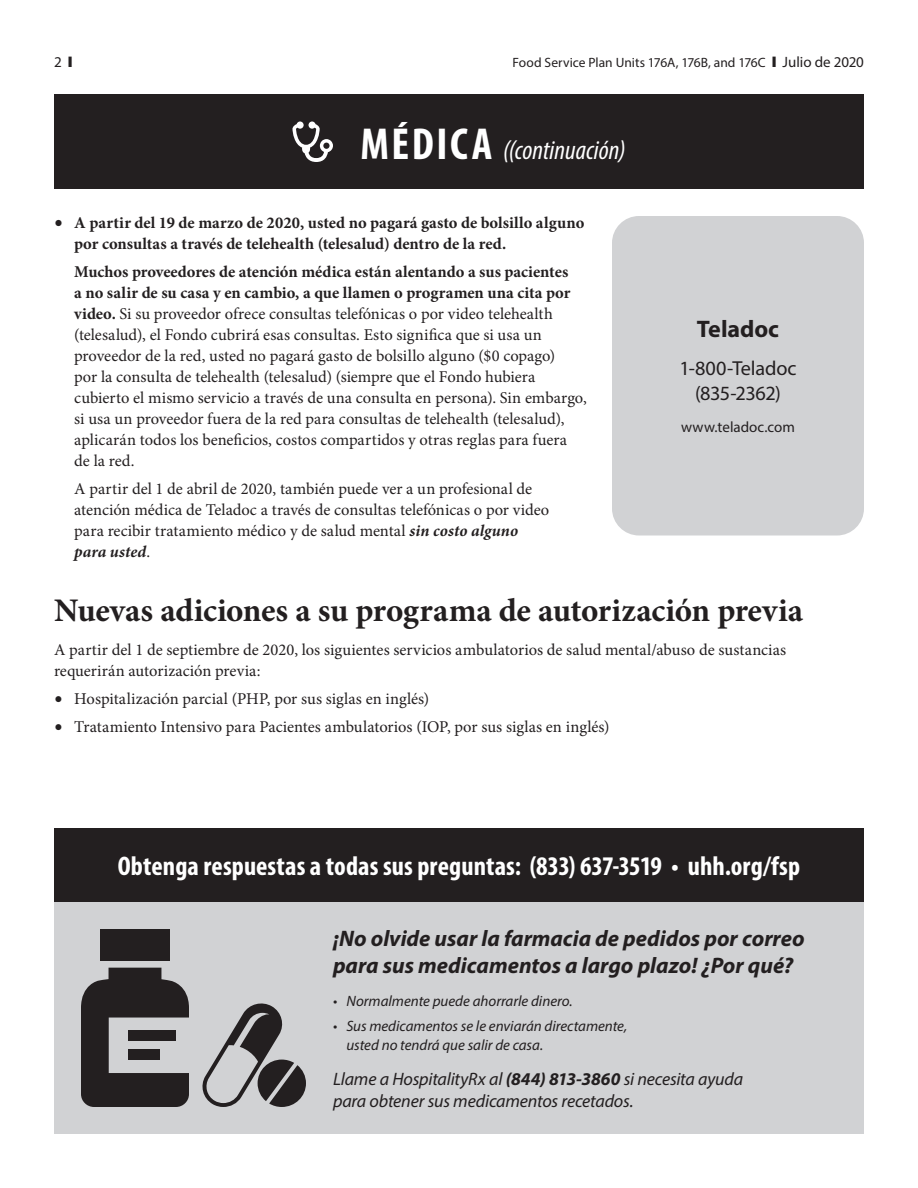
<style>
.page{position:relative;width:918px;height:1188px;background:#fff}
.page>*{position:absolute;margin:0;border:0;box-sizing:border-box;transform-origin:0 0}
.t1{font:700 33px "Minion Pro";letter-spacing:-.01em;color:#231f20}
.t2{font:700 condensed 27px "Myriad Pro";letter-spacing:.005em;color:#fff}
.t3{font:italic condensed 27px "Myriad Pro";color:#fff}
.t4{font:700 24px "Myriad Pro";color:#231f20}
.t5{font:italic 700 22.5px/27px "Myriad Pro";color:#231f20}
.t6{font:20.25px/24.8px "Myriad Pro";letter-spacing:-.01em;color:#231f20;text-align:center}
.t7{font:italic 18px/21.8px "Myriad Pro";letter-spacing:-.01em;color:#231f20}
.t8{font:16.5px/21px "Minion Pro";color:#231f20}
.t9{font:700 16.5px/21px "Minion Pro";color:#231f20}
.t10{font:italic 15px/18.8px "Myriad Pro";color:#231f20}
.t11{font:15px "Myriad Pro";letter-spacing:.005em;color:#231f20}
.t12{font:13.5px "Myriad Pro";color:#231f20}
.s1{font-size:15px}
.s2{font-weight:700;font-style:normal;font-size:45px}
.s3{font-size:22.5px}
.s4{font-weight:700}
.s5{font-weight:700;font-style:italic}
</style>
<div class="page">
<div style="left:54px;top:94px;width:810px;height:95px;background:#231f20"></div>
<svg style="left:292px;top:122px;width:41px;height:40px"></svg>
<div style="left:54px;top:828px;width:810px;height:74px;background:#231f20"></div>
<div style="left:612px;top:216px;width:252px;height:320px;background:#d1d2d4;border-radius:27px"></div>
<div style="left:54px;top:902px;width:810px;height:232px;background:#d1d2d4"></div>
<div style="left:100px;top:929px;width:70px;height:32px;background:#231f20"></div>
<svg style="left:81px;top:968px;width:108px;height:139px"></svg>
<div style="left:128px;top:1031px;width:48px;height:10px;background:#231f20"></div>
<div style="left:128px;top:1049px;width:31px;height:11px;background:#231f20"></div>
<svg style="left:202px;top:1003px;width:104px;height:104px"></svg>
<p class="t11" style="left:54px;top:53px;width:20px">2 ❙</p>
<p class="t12" style="left:512px;top:54px;width:353px">Food Service Plan Units 176A, 176B, and 176C ❙ <span class="s1">Julio de 2020</span></p>
<h2 class="t3" style="left:360px;top:133px;width:267px"><span class="s2">MÉDICA</span> ((continuación)</h2>
<p class="t9" style="left:74px;top:212px;width:512px;text-indent:-20px"><span class="s3">•</span> A partir del 19 de marzo de 2020, usted no pagará gasto de bolsillo alguno por consultas a través de telehealth (telesalud) dentro de la red.</p>
<p class="t8" style="left:74px;top:261px;width:514px"><span class="s4">Muchos proveedores de atención médica están alentando a sus pacientes<br>a no salir de su casa y en cambio, a que llamen o programen una cita por video.</span> Si su proveedor ofrece consultas telefónicas o por video telehealth (telesalud), el Fondo cubrirá esas consultas. Esto significa que si usa un proveedor de la red, usted no pagará gasto de bolsillo alguno ($0 copago)<br>por la consulta de telehealth (telesalud) (siempre que el Fondo hubiera cubierto el mismo servicio a través de una consulta en persona). Sin embargo, si usa un proveedor fuera de la red para consultas de telehealth (telesalud), aplicarán todos los beneficios, costos compartidos y otras reglas para fuera<br>de la red.</p>
<p class="t8" style="left:74px;top:478px;width:477px">A partir del 1 de abril de 2020, también puede ver a un profesional de atención médica de Teladoc a través de consultas telefónicas o por video para recibir tratamiento médico y de salud mental <span class="s5">sin costo alguno para usted</span>.</p>
<h1 class="t1" style="left:54px;top:587px;width:751px">Nuevas adiciones a su programa de autorización previa</h1>
<p class="t8" style="left:54px;top:640px;width:734px">A partir del 1 de septiembre de 2020, los siguientes servicios ambulatorios de salud mental/abuso de sustancias requerirán autorización previa:</p>
<p class="t8" style="left:54px;top:689px;width:377px"><span class="s3">•</span> Hospitalización parcial (PHP, por sus siglas en inglés)</p>
<p class="t8" style="left:54px;top:716px;width:557px"><span class="s3">•</span> Tratamiento Intensivo para Pacientes ambulatorios (IOP, por sus siglas en inglés)</p>
<h3 class="t4" style="left:697px;top:313px;width:84px">Teladoc</h3>
<p class="t6" style="left:679px;top:356px;width:119px">1-800-Teladoc (835-2362)</p>
<p class="t11" style="left:681px;top:418px;width:115px">www.teladoc.com</p>
<h2 class="t2" style="left:118px;top:849px;width:684px">Obtenga respuestas a todas sus preguntas: (833) 637-3519 • uhh.org/fsp</h2>
<h3 class="t5" style="left:333px;top:925px;width:473px">¡No olvide usar la farmacia de pedidos por correo para sus medicamentos a largo plazo! ¿Por qué?</h3>
<p class="t10" style="left:333px;top:991px;width:241px">• Normalmente puede ahorrarle dinero.</p>
<p class="t10" style="left:346px;top:1016px;width:282px;text-indent:-14px">• Sus medicamentos se le enviarán directamente, usted no tendrá que salir de casa.</p>
<p class="t7" style="left:333px;top:1068px;width:412px">Llame a HospitalityRx al <span class="s4">(844) 813-3860</span> si necesita ayuda para obtener sus medicamentos recetados.</p>
</div>
